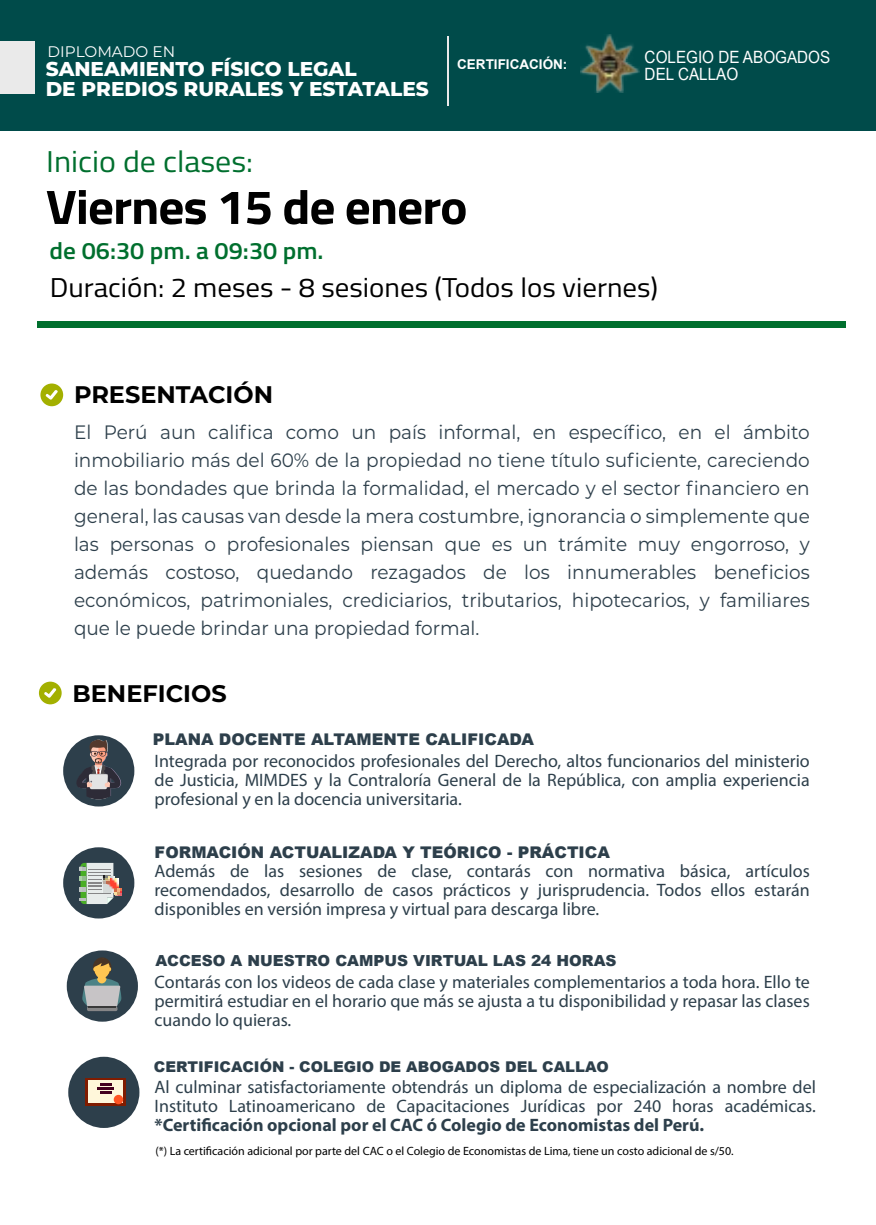
<style>
.page{position:relative;width:876px;height:1225px;background:#fff}
.page>*{position:absolute;margin:0;border:0;box-sizing:border-box;transform-origin:0 0}
.t1{font:700 48.4px "Titillium";letter-spacing:-.02em;color:#000;scale:1.06 1}
.t2{font:30.2px "Titillium";color:#006f2e;scale:1.06 1}
.t3{font:27.2px "Titillium";color:#000;scale:1.06 1}
.t4{font:700 24px "Montserrat";color:#000}
.t5{font:600 23.8px "Titillium";color:#006f2e;scale:1.06 1}
.t6{font:800 20px/19.8px "Montserrat";color:#fff}
.t7{font:19.4px/28px "Montserrat";color:#2d3f4b;text-align:justify;scale:.95 1}
.t8{font:18px/19px "Myriad Pro";color:#2d3f4b;text-align:justify}
.t9{font:700 18px "Myriad Pro";color:#2d3f4b}
.t10{font:17px/16.2px "Arial Narrow";color:#fff;scale:1.1 1}
.t11{font:900 16.2px "Arial";color:#2d3f4b}
.t12{font:15.4px "Montserrat";color:#fff}
.t13{font:900 15.2px "Arial";color:#2d3f4b}
.t14{font:900 14.8px "Arial";color:#2d3f4b}
.t15{font:700 13.6px "Arial";color:#fff}
.t16{font:12px "Myriad Pro";color:#000}
</style>
<div class="page">
<div style="left:0;top:0;width:876px;height:130px;background:#004b4a"></div>
<div style="left:63px;top:847px;width:71px;height:71px;background:#2d3f4b;border-radius:50%"></div>
<svg style="left:79px;top:863px;width:43px;height:41px;background:#acb0a2"></svg>
<div style="left:67px;top:950px;width:71px;height:71px;background:#2d3f4b;border-radius:50%"></div>
<svg style="left:87px;top:1006px;width:30px;height:5px"></svg>
<svg style="left:82px;top:957px;width:40px;height:50px"></svg>
<div style="left:68px;top:1056px;width:71px;height:72px;background:#2d3f4b;border-radius:50%"></div>
<svg style="left:85px;top:1078px;width:41px;height:28px"></svg>
<div style="left:88px;top:1080px;width:35px;height:22px;background:#fff7da"></div>
<svg style="left:97px;top:1083px;width:17px;height:10px"></svg>
<div style="left:114px;top:1094px;width:9px;height:10px;background:#ff5422;border-radius:50%"></div>
<div style="left:63px;top:735px;width:71px;height:71px;background:#2d3f4b;border-radius:50%"></div>
<svg style="left:75px;top:739px;width:47px;height:60px"></svg>
<div style="left:0;top:42px;width:34px;height:52px;background:#eaeaea"></div>
<hr style="left:447px;top:36px;width:1px;height:70px;background:#eaeaea">
<img style="left:580px;top:34px;width:59px;height:58px">
<div style="left:37px;top:322px;width:809px;height:6px;background:#006f2e"></div>
<div style="left:40px;top:383px;width:23px;height:23px;background:#a3b000;border-radius:50%"></div>
<svg style="left:45px;top:390px;width:13px;height:10px"></svg>
<div style="left:39px;top:681px;width:23px;height:23px;background:#a3b000;border-radius:50%"></div>
<svg style="left:44px;top:688px;width:12px;height:10px"></svg>
<p class="t12" style="left:48px;top:45px;width:129px">DIPLOMADO EN</p>
<p class="t6" style="left:46px;top:59px;width:385px">SANEAMIENTO FÍSICO LEGAL<br>DE PREDIOS RURALES Y ESTATALES</p>
<h2 class="t2" style="left:46px;top:149px;width:197px">Inicio de clases:</h2>
<p class="t15" style="left:457px;top:59px;width:112px">CERTIFICACIÓN:</p>
<p class="t10" style="left:645px;top:49px;width:170px">COLEGIO DE ABOGADOS<br>DEL CALLAO</p>
<h1 class="t1" style="left:46px;top:179px;width:399px">Viernes 15 de enero</h1>
<h3 class="t5" style="left:50px;top:242px;width:260px">de 06:30 pm. a 09:30 pm.</h3>
<h3 class="t3" style="left:50px;top:276px;width:575px">Duración: 2 meses - 8 sesiones (Todos los viernes)</h3>
<h3 class="t4" style="left:74px;top:382px;width:201px">PRESENTACIÓN</h3>
<p class="t7" style="left:74px;top:419px;width:776px">El Perú aun califica como un país informal, en específico, en el ámbito inmobiliario más del 60% de la propiedad no tiene título suficiente, careciendo de las bondades que brinda la formalidad, el mercado y el sector financiero en general, las causas van desde la mera costumbre, ignorancia o simplemente que las personas o profesionales piensan que es un trámite muy engorroso, y además costoso, quedando rezagados de los innumerables beneficios económicos, patrimoniales, crediciarios, tributarios, hipotecarios, y familiares que le puede brindar una propiedad formal.</p>
<h3 class="t4" style="left:72px;top:680px;width:156px">BENEFICIOS</h3>
<p class="t11" style="left:153px;top:730px;width:382px">PLANA DOCENTE ALTAMENTE CALIFICADA</p>
<p class="t8" style="left:155px;top:753px;width:657px">Integrada por reconocidos profesionales del Derecho, altos funcionarios del ministerio de Justicia, MIMDES y la Contraloría General de la República, con amplia experiencia profesional y en la docencia universitaria.</p>
<p class="t11" style="left:155px;top:842px;width:457px">FORMACIÓN ACTUALIZADA Y TEÓRICO - PRÁCTICA</p>
<p class="t8" style="left:155px;top:863px;width:657px">Además de las sesiones de clase, contarás con normativa básica, artículos recomendados, desarrollo de casos prácticos y jurisprudencia. Todos ellos estarán disponibles en versión impresa y virtual para descarga libre.</p>
<p class="t13" style="left:156px;top:951px;width:462px">ACCESO A NUESTRO CAMPUS VIRTUAL LAS 24 HORAS</p>
<p class="t8" style="left:155px;top:974px;width:657px">Contarás con los videos de cada clase y materiales complementarios a toda hora. Ello te permitirá estudiar en el horario que más se ajusta a tu disponibilidad y repasar las clases cuando lo quieras.</p>
<p class="t14" style="left:154px;top:1058px;width:456px">CERTIFICACIÓN - COLEGIO DE ABOGADOS DEL CALLAO</p>
<p class="t8" style="left:155px;top:1079px;width:663px">Al culminar satisfactoriamente obtendrás un diploma de especialización a nombre del<br>Instituto Latinoamericano de Capacitaciones Jurídicas por 240 horas académicas.</p>
<p class="t9" style="left:155px;top:1118px;width:551px">*Certificación opcional por el CAC ó Colegio de Economistas del Perú.</p>
<p class="t16" style="left:155px;top:1146px;width:580px">(*) La certificación adicional por parte del CAC o el Colegio de Economistas de Lima, tiene un costo adicional de s/50.</p>
</div>
